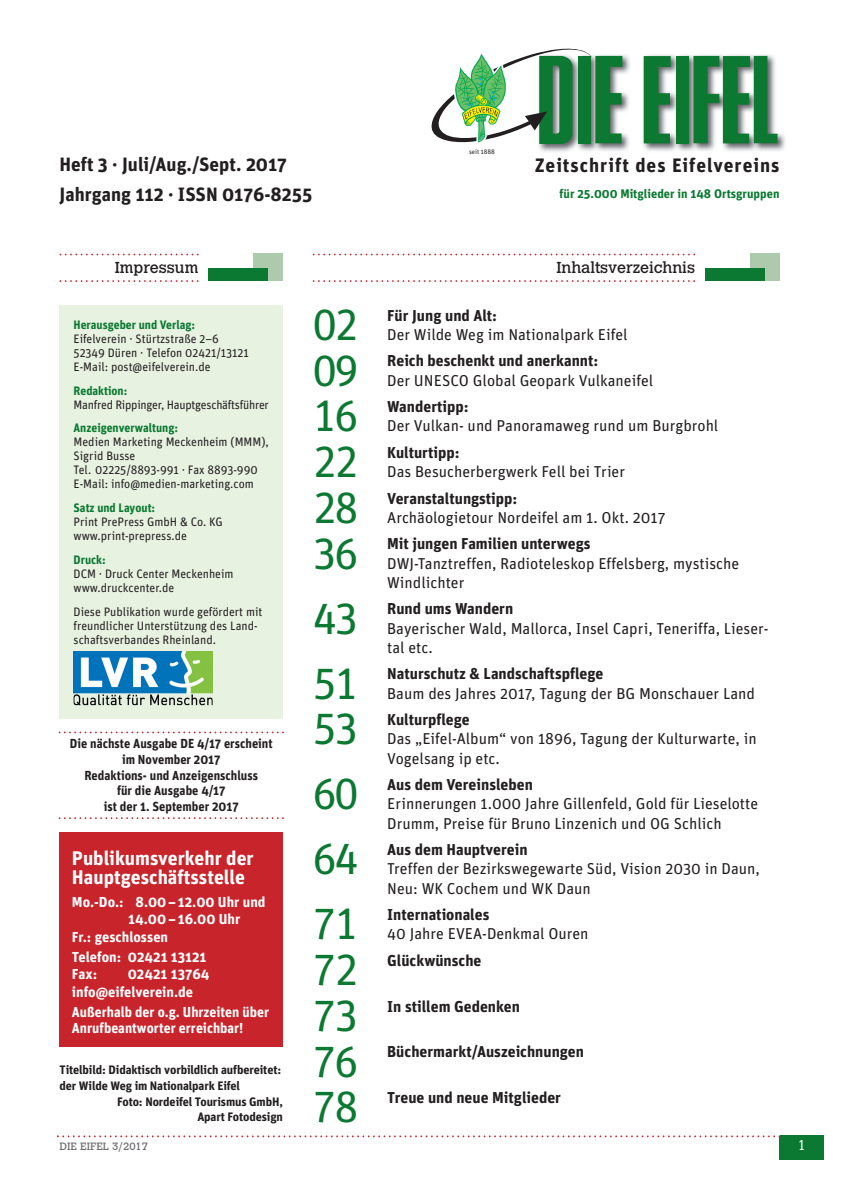
<style>
.page{position:relative;width:844px;height:1181px;background:#fff}
.page>*{position:absolute;margin:0;border:0;box-sizing:border-box;transform-origin:0 0}
.t1{font:43.75px "Unit OT";letter-spacing:-.05em;color:#0b7931}
.t2{font:700 19.6px/19.2px "Unit OT";color:#fff}
.t3{font:700 19.43px "Unit OT";letter-spacing:.05em;color:#231f20}
.t4{font:700 19.25px/29.2px "Unit OT";color:#231f20}
.t5{font:15.75px/19.2px "Unit OT";color:#231f20}
.t6{font:700 15.75px "Unit OT";color:#231f20}
.t7{font:15.75px "Calvert";color:#231f20}
.t8{font:700 14.35px/17.5px "Unit OT";color:#fff}
.t9{font:700 14.35px/15.8px "Unit OT";color:#fff;scale:.96 1}
.t10{font:300 14px "Calvert";color:#fff}
.t11{font:700 13.12px/15.8px "Unit OT";color:#231f20;text-align:center;scale:.95 1}
.t12{font:700 12.42px "Unit OT";color:#0b7931}
.t13{font:12.25px/14px "Unit OT";color:#231f20;scale:.96 1}
.t14{font:700 12.25px "Unit OT";letter-spacing:-.01em;color:#231f20}
.t15{font:700 12.25px "Unit OT";color:#0b7931;scale:.96 1}
.t16{font:12.25px "Unit OT";letter-spacing:-.02em;color:#231f20;scale:.96 1}
.t17{font:10.5px "Calvert";color:#6c6d70}
.t18{font:6.48px "Unit OT";color:#231f20}
</style>
<div class="page">
<img style="left:538px;top:54px;width:247px;height:98px">
<div style="left:676px;top:56px;width:12px;height:87px;background:#0b7931"></div>
<svg style="left:643px;top:56px;width:27px;height:87px;background:#418f5d"></svg>
<svg style="left:693px;top:56px;width:84px;height:87px;background:#54976c"></svg>
<svg style="left:60px;top:254px;width:138px;height:1px"></svg>
<svg style="left:60px;top:280px;width:138px;height:2px"></svg>
<div style="left:779px;top:1135px;width:44px;height:25px;background:#0b7931"></div>
<svg style="left:57px;top:1135px;width:723px;height:2px"></svg>
<div style="left:253px;top:254px;width:30px;height:27px;background:#aecaad"></div>
<div style="left:208px;top:269px;width:60px;height:12px;background:#0b7931"></div>
<svg style="left:313px;top:254px;width:381px;height:1px"></svg>
<svg style="left:313px;top:280px;width:381px;height:2px"></svg>
<div style="left:749px;top:254px;width:30px;height:27px;background:#aecaad"></div>
<div style="left:704px;top:269px;width:60px;height:12px;background:#0b7931"></div>
<svg style="left:431px;top:48px;width:191px;height:97px"></svg>
<svg style="left:59px;top:817px;width:225px;height:2px"></svg>
<svg style="left:59px;top:731px;width:225px;height:2px"></svg>
<div style="left:60px;top:305px;width:223px;height:413px;background:#e7f2e1"></div>
<img style="left:74px;top:651px;width:138px;height:54px">
<div style="left:60px;top:832px;width:223px;height:214px;background:#c8242b"></div>
<p class="t4" style="left:60px;top:152px;width:254px">Heft 3 · Juli/Aug./Sept. 2017<br>Jahrgang 112 · ISSN 0176-8255</p>
<p class="t18" style="left:469px;top:150px;width:27px">seit 1888</p>
<p class="t3" style="left:534px;top:158px;width:246px">Zeitschrift des Eifelvereins</p>
<p class="t12" style="left:559px;top:189px;width:221px">für 25.000 Mitglieder in 148 Ortsgruppen</p>
<p class="t7" style="left:115px;top:261px;width:85px">Impressum</p>
<p class="t7" style="left:556px;top:261px;width:140px">Inhaltsverzeichnis</p>
<p class="t15" style="left:74px;top:320px;width:128px">Herausgeber und Verlag:</p>
<p class="t13" style="left:74px;top:332px;width:184px">Eifelverein · Stürtzstraße 2–6<br>52349 Düren · Telefon 02421/13121<br>E-Mail: post@eifelverein.de</p>
<p class="t15" style="left:74px;top:386px;width:58px">Redaktion:</p>
<p class="t16" style="left:74px;top:400px;width:205px">Manfred Rippinger, Haupt geschäftsführer</p>
<p class="t15" style="left:74px;top:424px;width:110px">Anzeigenverwaltung:</p>
<p class="t13" style="left:74px;top:436px;width:205px">Medien Marketing Meckenheim (MMM),<br>Sigrid Busse<br>Tel. 02225/8893-991 · Fax 8893-990<br>E-Mail: info@medien-marketing.com</p>
<p class="t15" style="left:74px;top:503px;width:87px">Satz und Layout:</p>
<p class="t13" style="left:74px;top:516px;width:157px">Print PrePress GmbH &amp; Co. KG www.print-prepress.de</p>
<p class="t15" style="left:74px;top:555px;width:35px">Druck:</p>
<p class="t13" style="left:74px;top:568px;width:168px">DCM · Druck Center Meckenheim www.druckcenter.de</p>
<p class="t13" style="left:74px;top:606px;width:198px">Diese Publikation wurde gefördert mit freundlicher Unterstützung des Land&shy;schaftsverbandes Rheinland.</p>
<p class="t11" style="left:70px;top:737px;width:215px">Die nächste Ausgabe DE 4/17 erscheint im November 2017<br>Redaktions- und Anzeigenschluss<br>für die Ausgabe 4/17<br>ist der 1. September 2017</p>
<p class="t2" style="left:72px;top:850px;width:183px">Publikumsverkehr der<br>Hauptgeschäftsstelle</p>
<p class="t8" style="left:72px;top:894px;width:195px">Mo.-Do.: 8.00 – 12.00 Uhr und</p>
<p class="t8" style="left:128px;top:911px;width:114px">14.00 – 16.00 Uhr</p>
<p class="t8" style="left:72px;top:929px;width:98px">Fr.: geschlossen</p>
<p class="t8" style="left:72px;top:949px;width:136px">Telefon: 02421 13121<br>Fax:</p>
<p class="t8" style="left:72px;top:966px;width:139px;text-indent:56px">02421 13764 info@eifelverein.de</p>
<p class="t9" style="left:72px;top:1005px;width:207px">Außerhalb der o.g. Uhrzeiten über<br>Anrufbeantworter erreichbar!</p>
<p class="t14" style="left:60px;top:1065px;width:223px">Titelbild: Didaktisch vorbildlich aufbereitet:</p>
<p class="t14" style="left:60px;top:1081px;width:182px">der Wilde Weg im Nationalpark Eifel</p>
<p class="t14" style="left:117px;top:1097px;width:167px">Foto: Nordeifel Tourismus GmbH,</p>
<p class="t14" style="left:197px;top:1112px;width:87px">Apart Fotodesign</p>
<h1 class="t1" style="left:313px;top:308px;width:47px">02</h1>
<p class="t6" style="left:387px;top:309px;width:111px">Für Jung und Alt:</p>
<p class="t5" style="left:387px;top:326px;width:242px">Der Wilde Weg im Nationalpark Eifel</p>
<h1 class="t1" style="left:313px;top:354px;width:47px">09</h1>
<p class="t6" style="left:387px;top:355px;width:213px">Reich beschenkt und anerkannt:</p>
<p class="t5" style="left:387px;top:372px;width:267px">Der UNESCO Global Geopark Vulkaneifel</p>
<h1 class="t1" style="left:313px;top:400px;width:47px">16</h1>
<p class="t6" style="left:387px;top:401px;width:83px">Wandertipp:</p>
<p class="t5" style="left:387px;top:417px;width:332px">Der Vulkan- und Panoramaweg rund um Burgbrohl</p>
<h1 class="t1" style="left:313px;top:446px;width:47px">22</h1>
<p class="t6" style="left:387px;top:446px;width:74px">Kulturtipp:</p>
<p class="t5" style="left:387px;top:463px;width:239px">Das Besucherbergwerk Fell bei Trier</p>
<h1 class="t1" style="left:313px;top:491px;width:47px">28</h1>
<p class="t6" style="left:387px;top:492px;width:132px">Veranstaltungstipp:</p>
<p class="t5" style="left:387px;top:509px;width:280px">Archäologietour Nordeifel am 1. Okt. 2017</p>
<h1 class="t1" style="left:313px;top:537px;width:47px">36</h1>
<p class="t6" style="left:387px;top:538px;width:205px">Mit jungen Familien unterwegs</p>
<p class="t5" style="left:387px;top:555px;width:353px">DWJ-Tanztreffen, Radioteleskop Effelsberg, mystische<br>Windlichter</p>
<h1 class="t1" style="left:313px;top:602px;width:47px">43</h1>
<p class="t6" style="left:387px;top:603px;width:127px">Rund ums Wandern</p>
<p class="t5" style="left:387px;top:620px;width:382px">Bayerischer Wald, Mallorca, Insel Capri, Teneriffa, Lieser&shy;tal etc.</p>
<h1 class="t1" style="left:313px;top:667px;width:47px">51</h1>
<p class="t6" style="left:387px;top:668px;width:218px">Naturschutz &amp; Landschaftspflege</p>
<p class="t5" style="left:387px;top:685px;width:369px">Baum des Jahres 2017, Tagung der BG Monschauer Land</p>
<h1 class="t1" style="left:313px;top:713px;width:47px">53</h1>
<p class="t6" style="left:387px;top:714px;width:84px">Kulturpflege</p>
<p class="t5" style="left:387px;top:730px;width:371px">Das „Eifel-Album“ von 1896, Tagung der Kulturwarte, in<br>Vogelsang ip etc.</p>
<h1 class="t1" style="left:313px;top:778px;width:47px">60</h1>
<p class="t6" style="left:387px;top:779px;width:147px">Aus dem Vereinsleben</p>
<p class="t5" style="left:387px;top:795px;width:372px">Erinnerungen 1.000 Jahre Gillenfeld, Gold für Lieselotte<br>Drumm, Preise für Bruno Linzenich und OG Schlich</p>
<h1 class="t1" style="left:313px;top:843px;width:47px">64</h1>
<p class="t6" style="left:387px;top:844px;width:142px">Aus dem Hauptverein</p>
<p class="t5" style="left:387px;top:860px;width:374px">Treffen der Bezirkswegewarte Süd, Vision 2030 in Daun,<br>Neu: WK Cochem und WK Daun</p>
<h1 class="t1" style="left:313px;top:908px;width:47px">71</h1>
<p class="t6" style="left:387px;top:909px;width:104px">Internationales</p>
<p class="t5" style="left:387px;top:925px;width:203px">40 Jahre EVEA-Denkmal Ouren</p>
<h1 class="t1" style="left:313px;top:953px;width:47px">72</h1>
<p class="t6" style="left:387px;top:954px;width:96px">Glückwünsche</p>
<h1 class="t1" style="left:313px;top:999px;width:47px">73</h1>
<p class="t6" style="left:387px;top:1000px;width:134px">In stillem Gedenken</p>
<h1 class="t1" style="left:313px;top:1045px;width:47px">76</h1>
<p class="t6" style="left:387px;top:1046px;width:198px">Büchermarkt/Auszeichnungen</p>
<h1 class="t1" style="left:313px;top:1091px;width:47px">78</h1>
<p class="t6" style="left:387px;top:1091px;width:175px">Treue und neue Mitglieder</p>
<p class="t17" style="left:60px;top:1142px;width:90px">DIE EIFEL 3/2017</p>
<p class="t10" style="left:797px;top:1139px;width:10px">1</p>
</div>
